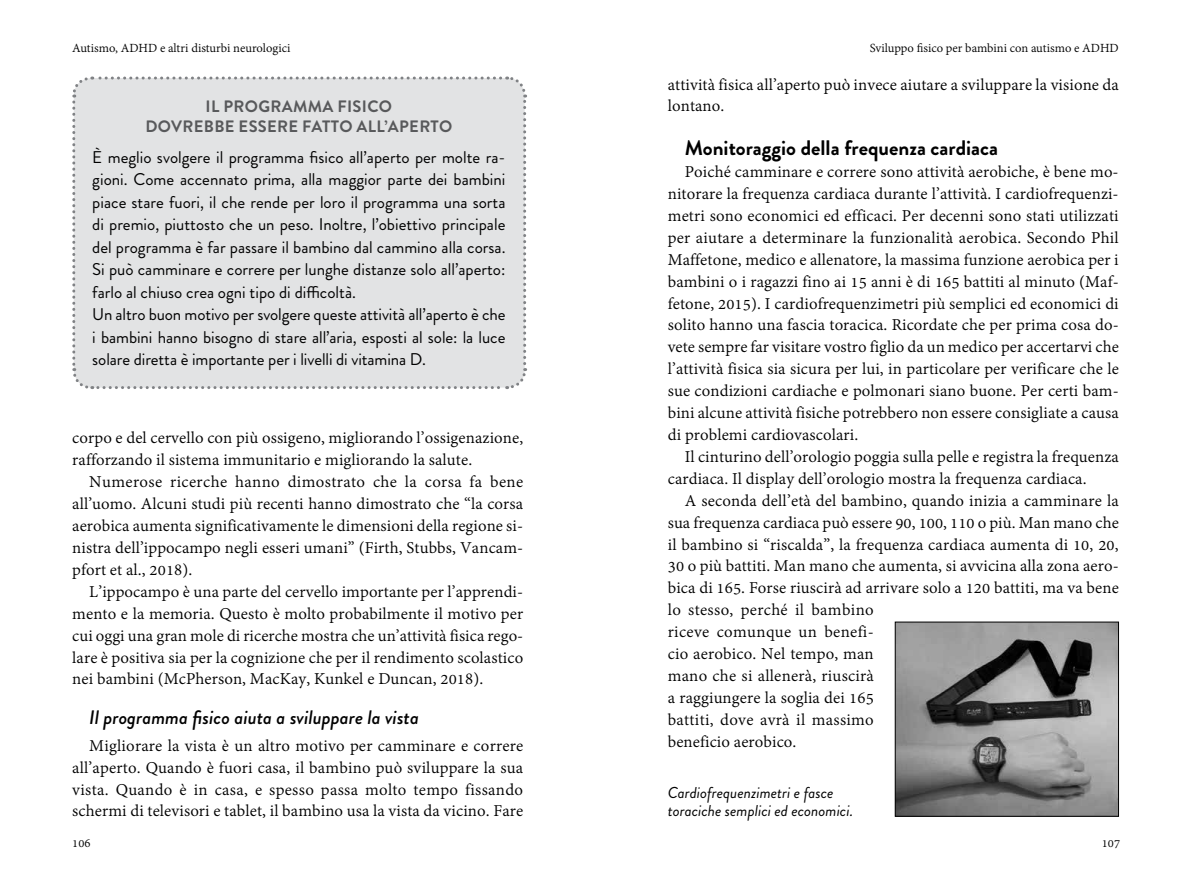
<style>
.page{position:relative;width:1191px;height:893px;background:#fff}
.page>*{position:absolute;margin:0;border:0;box-sizing:border-box;transform-origin:0 0}
.t1{font:700 21px "Brandon Grotesque";color:#000}
.t2{font:italic 500 19.5px "Brandon Grotesque";color:#000}
.t3{font:18px/21.9px "Adobe Devanagari";letter-spacing:.005em;color:#000}
.t4{font:16.95px/22.5px "Brandon Grotesque";color:#000}
.t5{font:700 16.5px/19.5px "Brandon Grotesque";letter-spacing:.02em;color:#58595b;text-align:center}
.t6{font:italic 15.75px/18px "Brandon Grotesque";color:#000}
.t7{font:13.5px "Adobe Devanagari";color:#000}
</style>
<div class="page">
<div style="left:72px;top:76px;width:456px;height:314px;background:#e2e3e4"></div>
<img style="left:897px;top:624px;width:219px;height:190px">
<p class="t7" style="left:72px;top:41px;width:220px">Autismo, ADHD e altri disturbi neurologici</p>
<p class="t5" style="left:145px;top:97px;width:308px">IL PROGRAMMA FISICO<br>DOVREBBE ESSERE FATTO ALL’APERTO</p>
<p class="t4" style="left:92px;top:146px;width:415px">È meglio svolgere il programma fisico all’aperto per molte ra&shy;gioni. Come accennato prima, alla maggior parte dei bambini piace stare fuori, il che rende per loro il programma una sorta di premio, piuttosto che un peso. Inoltre, l’obiettivo principale del programma è far passare il bambino dal cammino alla corsa.<br>Si può camminare e correre per lunghe distanze solo all’aperto: farlo al chiuso crea ogni tipo di difficoltà.<br>Un altro buon motivo per svolgere queste attività all’aperto è che i bambini hanno bisogno di stare all’aria, esposti al sole: la luce solare diretta è importante per i livelli di vitamina D.</p>
<p class="t3" style="left:72px;top:429px;width:452px">corpo e del cervello con più ossigeno, migliorando l’ossigenazione, rafforzando il sistema immunitario e migliorando la salute.</p>
<p class="t3" style="left:72px;top:472px;width:452px;text-align:justify;text-indent:17px">Numerose ricerche hanno dimostrato che la corsa fa bene all’uomo. Alcuni studi più recenti hanno dimostrato che “la corsa aerobica aumenta significativamente le dimensioni della regione si&shy;nistra dell’ippocampo negli esseri umani” (Firth, Stubbs, Vancam&shy;pfort et al., 2018).</p>
<p class="t3" style="left:72px;top:582px;width:452px;text-align:justify;text-indent:17px">L’ippocampo è una parte del cervello importante per l’apprendi&shy;mento e la memoria. Questo è molto probabilmente il motivo per cui oggi una gran mole di ricerche mostra che un’attività fisica rego&shy;lare è positiva sia per la cognizione che per il rendimento scolastico nei bambini (McPherson, MacKay, Kunkel e Duncan, 2018).</p>
<p class="t2" style="left:89px;top:704px;width:331px">Il programma fisico aiuta a sviluppare la vista</p>
<p class="t3" style="left:72px;top:736px;width:452px;text-align:justify;text-indent:17px">Migliorare la vista è un altro motivo per camminare e correre all’aperto. Quando è fuori casa, il bambino può sviluppare la sua vista. Quando è in casa, e spesso passa molto tempo fissando schermi di televisori e tablet, il bambino usa la vista da vicino. Fare</p>
<p class="t7" style="left:870px;top:41px;width:250px">Sviluppo fisico per bambini con autismo e ADHD</p>
<p class="t3" style="left:668px;top:75px;width:452px">attività fisica all’aperto può invece aiutare a sviluppare la visione da lontano.</p>
<p class="t1" style="left:685px;top:133px;width:315px">Monitoraggio della frequenza cardiaca</p>
<p class="t3" style="left:668px;top:162px;width:452px;text-align:justify;text-indent:17px">Poiché camminare e correre sono attività aerobiche, è bene mo&shy;nitorare la frequenza cardiaca durante l’attività. I cardiofrequenzi&shy;metri sono economici ed efficaci. Per decenni sono stati utilizzati per aiutare a determinare la funzionalità aerobica. Secondo Phil Maffetone, medico e allenatore, la massima funzione aerobica per i bambini o i ragazzi fino ai 15 anni è di 165 battiti al minuto (Maf&shy;fetone, 2015). I cardiofrequenzimetri più semplici ed economici di solito hanno una fascia toracica. Ricordate che per prima cosa do&shy;vete sempre far visitare vostro figlio da un medico per accertarvi che l’attività fisica sia sicura per lui, in particolare per verificare che le sue condizioni cardiache e polmonari siano buone. Per certi bam&shy;bini alcune attività fisiche potrebbero non essere consigliate a causa di problemi cardiovascolari.</p>
<p class="t3" style="left:668px;top:447px;width:452px;text-indent:17px">Il cinturino dell’orologio poggia sulla pelle e registra la frequenza cardiaca. Il display dell’orologio mostra la frequenza cardiaca.</p>
<p class="t3" style="left:668px;top:491px;width:452px;text-indent:17px">A seconda dell’età del bambino, quando inizia a camminare la sua frequenza cardiaca può essere 90, 100, 110 o più. Man mano che il bambino si “riscalda”, la frequenza cardiaca aumenta di 10, 20, 30 o più battiti. Man mano che aumenta, si avvicina alla zona aero&shy;bica di 165. Forse riuscirà ad arrivare solo a 120 battiti, ma va bene lo stesso, perché il bambino<br>riceve comunque un benefi-<br>cio aerobico. Nel tempo, man<br>mano che si allenerà, riuscirà<br>a raggiungere la soglia dei 165<br>battiti, dove avrà il massimo<br>beneficio aerobico.</p>
<p class="t6" style="left:668px;top:784px;width:187px">Cardiofrequenzimetri e fasce toraciche semplici ed economici.</p>
<p class="t7" style="left:72px;top:836px;width:20px">106</p>
<p class="t7" style="left:1101px;top:836px;width:20px">107</p>
</div>
